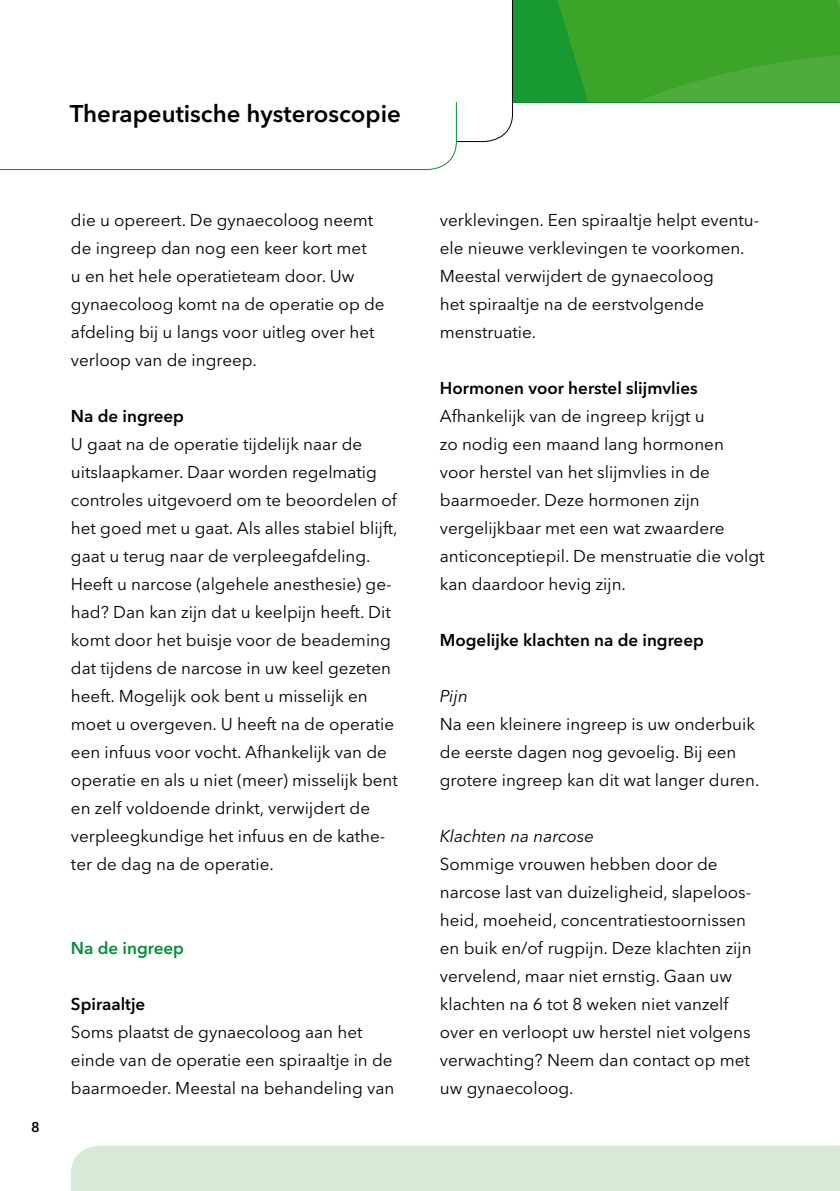
<style>
.page{position:relative;width:840px;height:1191px;background:#fff}
.page>*{position:absolute;margin:0;border:0;box-sizing:border-box;transform-origin:0 0}
.t1{font:600 24px "Avenir Next LT Pro";color:#000}
.t2{font:17px/28px "Avenir Next LT Pro";color:#000}
.t3{font:600 17px "Avenir Next LT Pro";color:#000}
.t4{font:italic 17px "Avenir Next LT Pro";color:#000}
.t5{font:600 17px "Avenir Next LT Pro";color:#009037}
.t6{font:600 14px "Avenir Next LT Pro";color:#000}
</style>
<div class="page">
<div style="left:71px;top:1145px;width:768px;height:46px;background:#d7ead7"></div>
<svg style="left:513px;top:0;width:326px;height:102px;background:#38a32d"></svg>
<svg style="left:0;top:102px;width:457px;height:69px"></svg>
<h1 class="t1" style="left:70px;top:99px;width:332px">Therapeutische hysteroscopie</h1>
<p class="t6" style="left:31px;top:1118px;width:10px">8</p>
<p class="t2" style="left:71px;top:206px;width:315px">die u opereert. De gynaecoloog neemt de ingreep dan nog een keer kort met<br>u en het hele operatieteam door. Uw gynaecoloog komt na de operatie op de afdeling bij u langs voor uitleg over het verloop van de ingreep.</p>
<p class="t3" style="left:71px;top:406px;width:114px">Na de ingreep</p>
<p class="t2" style="left:71px;top:430px;width:328px">U gaat na de operatie tijdelijk naar de uitslaapkamer. Daar worden regelmatig controles uitgevoerd om te beoordelen of het goed met u gaat. Als alles stabiel blijft, gaat u terug naar de verpleegafdeling.<br>Heeft u narcose (algehele anesthesie) ge&shy;had? Dan kan zijn dat u keelpijn heeft. Dit komt door het buisje voor de beademing dat tijdens de narcose in uw keel gezeten heeft. Mogelijk ook bent u misselijk en moet u overgeven. U heeft na de operatie een infuus voor vocht. Afhankelijk van de operatie en als u niet (meer) misselijk bent en zelf voldoende drinkt, verwijdert de verpleegkundige het infuus en de kathe&shy;ter de dag na de operatie.</p>
<p class="t5" style="left:71px;top:938px;width:114px">Na de ingreep</p>
<p class="t3" style="left:71px;top:994px;width:76px">Spiraaltje</p>
<p class="t2" style="left:71px;top:1018px;width:325px">Soms plaatst de gynaecoloog aan het einde van de operatie een spiraaltje in de baarmoeder. Meestal na behandeling van</p>
<p class="t2" style="left:439px;top:206px;width:320px">verklevingen. Een spiraaltje helpt eventu&shy;ele nieuwe verklevingen te voorkomen.<br>Meestal verwijdert de gynaecoloog<br>het spiraaltje na de eerstvolgende menstruatie.</p>
<p class="t3" style="left:439px;top:378px;width:259px">Hormonen voor herstel slijmvlies</p>
<p class="t2" style="left:439px;top:402px;width:326px">Afhankelijk van de ingreep krijgt u<br>zo nodig een maand lang hormonen<br>voor herstel van het slijmvlies in de baarmoeder. Deze hormonen zijn vergelijkbaar met een wat zwaardere anticonceptiepil. De menstruatie die volgt kan daardoor hevig zijn.</p>
<p class="t3" style="left:439px;top:630px;width:265px">Mogelijke klachten na de ingreep</p>
<p class="t4" style="left:439px;top:686px;width:30px">Pijn</p>
<p class="t2" style="left:439px;top:710px;width:321px">Na een kleinere ingreep is uw onderbuik de eerste dagen nog gevoelig. Bij een grotere ingreep kan dit wat langer duren.</p>
<p class="t4" style="left:439px;top:826px;width:156px">Klachten na narcose</p>
<p class="t2" style="left:439px;top:850px;width:313px">Sommige vrouwen hebben door de narcose last van duizeligheid, slapeloos&shy;heid, moeheid, concentratiestoornissen en buik en/of rugpijn. Deze klachten zijn vervelend, maar niet ernstig. Gaan uw klachten na 6 tot 8 weken niet vanzelf over en verloopt uw herstel niet volgens verwachting? Neem dan contact op met uw gynaecoloog.</p>
</div>
